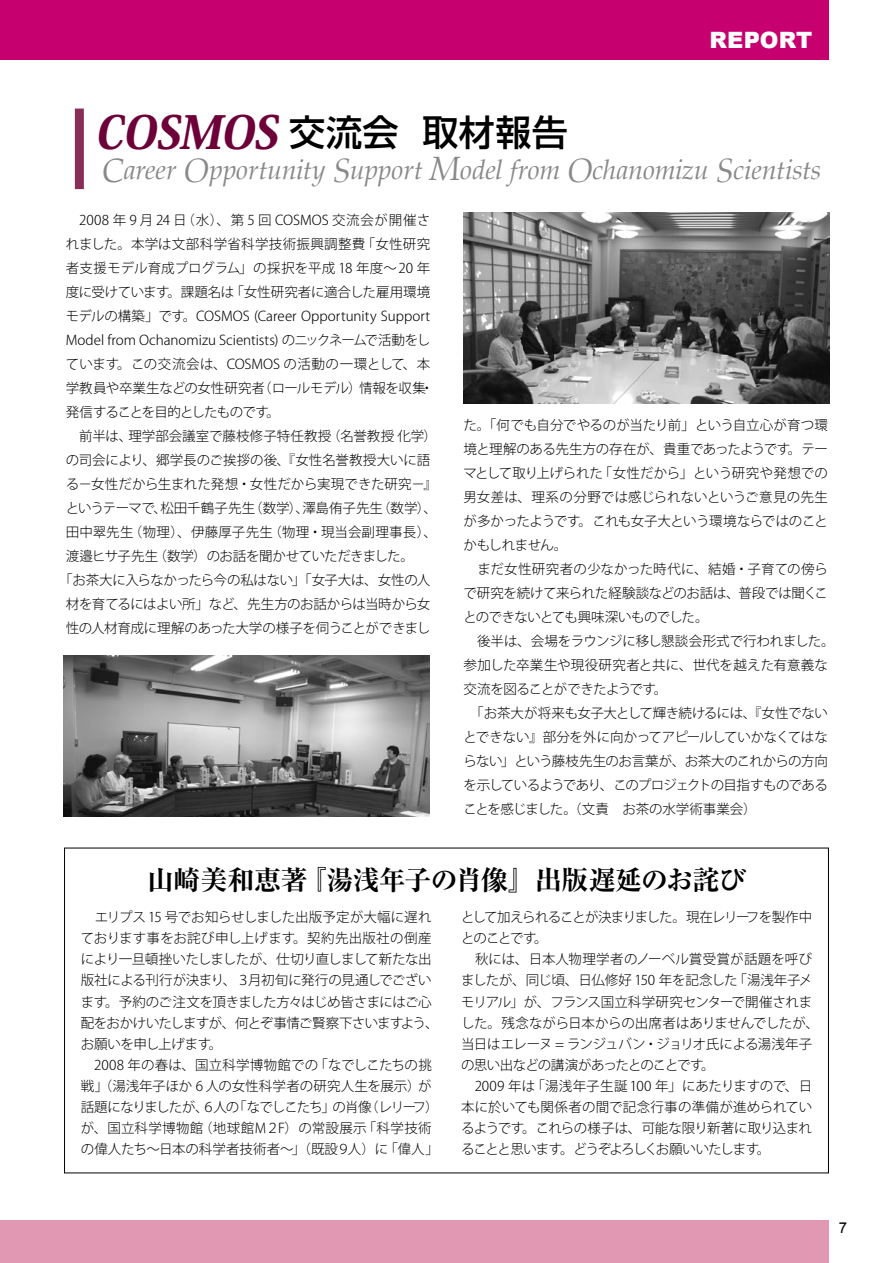
<style>
.page{position:relative;width:893px;height:1263px;background:#fff}
.page>*{position:absolute;margin:0;border:0;box-sizing:border-box;transform-origin:0 0}
.t1{font:500 36px "Shin Go Pro";letter-spacing:.01em;color:#000}
.t2{font:italic 27px "Palatino";letter-spacing:-.01em;color:#898989}
.t3{font:700 expanded 27px "Ryumin Pro";letter-spacing:-.03em;color:#000}
.t4{font:900 22.5px "Arial";letter-spacing:.005em;color:#fff}
.t5{font:300 13.5px/24px "Koz Go Pro";letter-spacing:-.01em;color:#000}
.t6{font:300 13.5px/21px "Koz Go Std";letter-spacing:-.025em;color:#000}
.t7{font:300 13.5px "Koz Go Pro";letter-spacing:.015em;color:#000}
.t8{font:300 13.5px "Koz Go Pro";letter-spacing:.01em;color:#000}
.t9{font:300 13.5px "Koz Go Pro";letter-spacing:-.045em;color:#000}
.t10{font:300 13.5px "Koz Go Pro";letter-spacing:-.035em;color:#000}
.t11{font:300 13.5px "Koz Go Pro";letter-spacing:-.065em;color:#000}
.s1{font-family:"Koz Min Pro";font-weight:800;font-style:italic;font-size:45px;color:#6d0039}
.s2{font-size:33px}
</style>
<div class="page">
<div style="left:0;top:0;width:829px;height:60px;background:#c70070"></div>
<div style="left:0;top:1220px;width:829px;height:43px;background:#e098b3"></div>
<img style="left:64px;top:655px;width:365px;height:162px">
<img style="left:463px;top:213px;width:366px;height:190px">
<div style="left:75px;top:109px;width:9px;height:80px;background:#882d57"></div>
<h1 class="t1" style="left:95px;top:102px;width:475px"><span class="s1">COSMOS</span>交流会 取材報告</h1>
<h3 class="t4" style="left:709px;top:27px;width:105px">REPORT</h3>
<h2 class="t2" style="left:102px;top:154px;width:721px"><span class="s2">C</span>areer <span class="s2">O</span>pportunity <span class="s2">S</span>upport <span class="s2">M</span>odel from <span class="s2">O</span>chanomizu <span class="s2">S</span>cientists</h2>
<p class="t8" style="left:66px;top:211px;width:366px">　2008 年 9 月 24 日（水）、第 5 回 COSMOS 交流会が開催さ</p>
<p class="t7" style="left:66px;top:235px;width:366px">れました。本学は文部科学省科学技術振興調整費「女性研究</p>
<p class="t5" style="left:66px;top:256px;width:366px">者支援モデル育成プログラム」の採択を平成 18 年度～ 20 年</p>
<p class="t5" style="left:66px;top:280px;width:366px">度に受けています。課題名は「女性研究者に適合した雇用環境</p>
<p class="t5" style="left:66px;top:304px;width:366px">モデルの構築」です。COSMOS (Career Opportunity Support</p>
<p class="t5" style="left:66px;top:328px;width:366px">Model from Ochanomizu Scientists) のニックネームで活動をし</p>
<p class="t5" style="left:66px;top:352px;width:366px">ています。この交流会は、COSMOS の活動の一環として、本</p>
<p class="t5" style="left:66px;top:376px;width:369px">学教員や卒業生などの女性研究者（ロールモデル）情報を収集・</p>
<p class="t11" style="left:66px;top:403px;width:216px">発信することを目的としたものです。</p>
<p class="t5" style="left:66px;top:424px;width:373px">　前半は、理学部会議室で藤枝修子特任教授（名誉教授 化学）</p>
<p class="t5" style="left:66px;top:448px;width:366px">の司会により、郷学長のご挨拶の後、『女性名誉教授大いに語</p>
<p class="t5" style="left:66px;top:472px;width:373px">る－女性だから生まれた発想・女性だから実現できた研究－』</p>
<p class="t5" style="left:66px;top:496px;width:373px">というテーマで、松田千鶴子先生（数学）、澤島侑子先生（数学）、</p>
<p class="t7" style="left:66px;top:523px;width:373px">田中翠先生（物理）、伊藤厚子先生（物理・現当会副理事長）、</p>
<p class="t10" style="left:66px;top:547px;width:350px">渡邉ヒサ子先生（数学）のお話を聞かせていただきました。</p>
<p class="t5" style="left:59px;top:568px;width:373px">「お茶大に入らなかったら今の私はない」「女子大は、女性の人</p>
<p class="t9" style="left:66px;top:595px;width:366px">材を育てるにはよい所」など、先生方のお話からは当時から女</p>
<p class="t5" style="left:66px;top:616px;width:366px">性の人材育成に理解のあった大学の様子を伺うことができまし</p>
<p class="t5" style="left:463px;top:413px;width:373px">た。「何でも自分でやるのが当たり前」という自立心が育つ環境と理解のある先生方の存在が、貴重であったようです。テーマとして取り上げられた「女性だから」という研究や発想での男女差は、理系の分野では感じられないというご意見の先生が多かったようです。これも女子大という環境ならではのことかもしれません。<br>　まだ女性研究者の少なかった時代に、結婚・子育ての傍らで研究を続けて来られた経験談などのお話は、普段では聞くことのできないとても興味深いものでした。<br>　後半は、会場をラウンジに移し懇談会形式で行われました。参加した卒業生や現役研究者と共に、世代を越えた有意義な交流を図ることができたようです。<br>　「お茶大が将来も女子大として輝き続けるには、『女性でないとできない』部分を外に向かってアピールしていかなくてはならない」という藤枝先生のお言葉が、お茶大のこれからの方向を示しているようであり、このプロジェクトの目指すものであることを感じました。（文責　お茶の水学術事業会）</p>
<h2 class="t3" style="left:147px;top:858px;width:600px">山崎美和恵著『湯浅年子の肖像』出版遅延のお詫び</h2>
<p class="t6" style="left:81px;top:907px;width:359px">　エリプス 15 号でお知らせしました出版予定が大幅に遅れております事をお詫び申し上げます。契約先出版社の倒産により一旦頓挫いたしましたが、仕切り直しまして新たな出版社による刊行が決まり、３月初旬に発行の見通しでございます。予約のご注文を頂きました方々はじめ皆さまにはご心配をおかけいたしますが、何とぞ事情ご賢察下さいますよう、お願いを申し上げます。<br>　2008 年の春は、国立科学博物館での「なでしこたちの挑戦」（湯浅年子ほか 6 人の女性科学者の研究人生を展示）が話題になりましたが、６人の「なでしこたち」の肖像（レリーフ）が、国立科学博物館（地球館Ｍ２F）の常設展示「科学技術の偉人たち～日本の科学者技術者～」（既設９人）に「偉人」</p>
<p class="t6" style="left:461px;top:907px;width:359px">として加えられることが決まりました。現在レリーフを製作中とのことです。<br>　秋には、日本人物理学者のノーベル賞受賞が話題を呼びましたが、同じ頃、日仏修好 150 年を記念した「湯浅年子メモリアル」が、フランス国立科学研究センターで開催されました。残念ながら日本からの出席者はありませんでしたが、当日はエレーヌ = ランジュバン・ジョリオ氏による湯浅年子の思い出などの講演があったとのことです。<br>　2009 年は「湯浅年子生誕 100 年」にあたりますので、日本に於いても関係者の間で記念行事の準備が進められているようです。これらの様子は、可能な限り新著に取り込まれることと思います。どうぞよろしくお願いいたします。</p>
</div>
